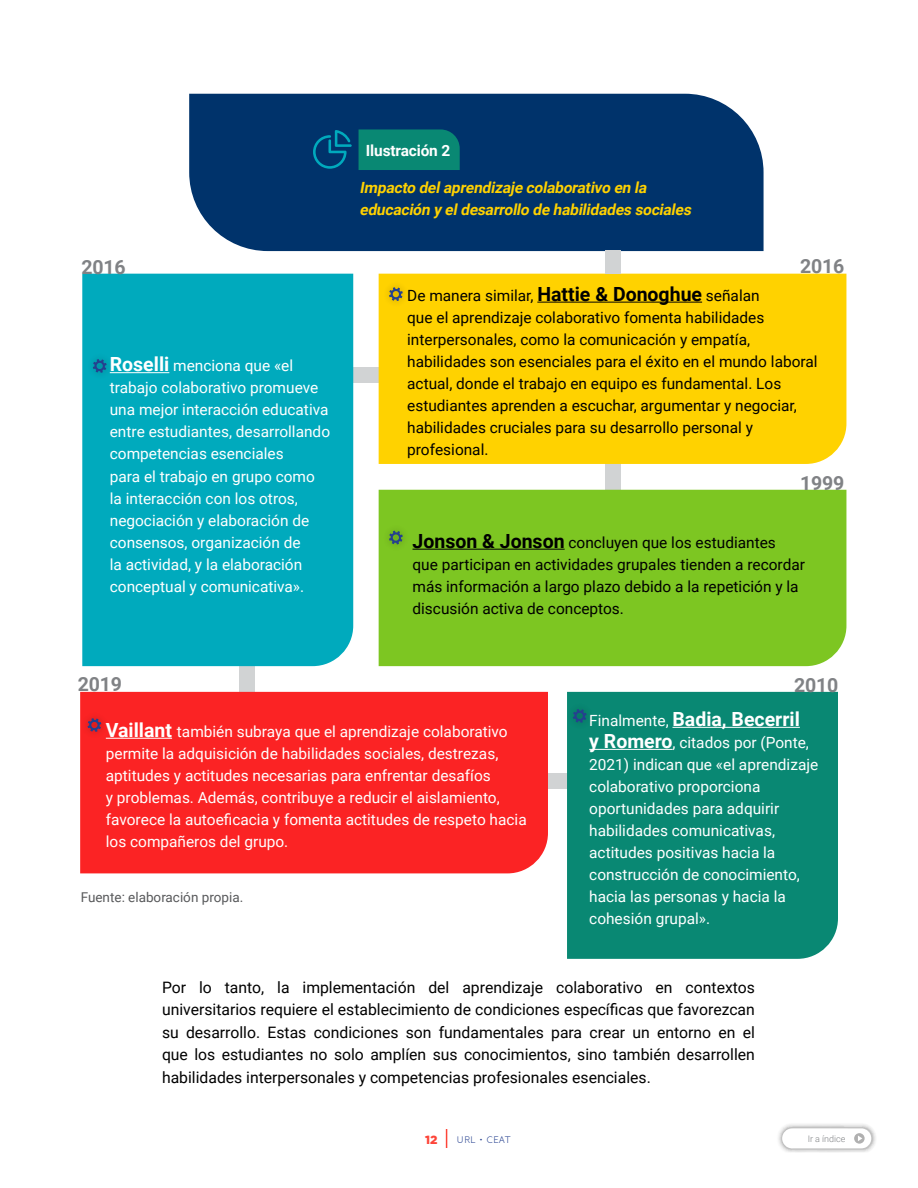
<style>
.page{position:relative;width:918px;height:1188px;background:#fff}
.page>*{position:absolute;margin:0;border:0;box-sizing:border-box;transform-origin:0 0}
.t1{font:700 19.5px "Roboto";color:#fff}
.t2{font:700 19.5px "Roboto";letter-spacing:-.01em;color:#808285}
.t3{font:15.75px/22.5px "Roboto";color:#000;text-align:justify}
.t4{font:15.45px/22px "Roboto";color:#fff}
.t5{font:15.45px/22px "Roboto";color:#000}
.t6{font:italic 700 15.45px/22px "Roboto";color:#ffd200}
.t7{font:700 15.45px "Roboto";letter-spacing:-.01em;color:#fff}
.t8{font:13.5px "Roboto";color:#58595b}
.t9{font:900 11.85px "Gotham";color:#fd4539}
.t10{font:11.7px "Andis";color:#25408f}
.t11{font:300 9px "Roboto";color:#808285}
.s1{font-weight:700;font-size:19.5px}
.s2{font-weight:400;font-size:15.45px}
</style>
<div class="page">
<svg style="left:446px;top:1129px;width:1px;height:19px"></svg>
<img style="left:778px;top:1124px;width:98px;height:28px">
<div style="left:782px;top:1128px;width:89px;height:20px;background:#fff;border-radius:10px"></div>
<svg style="left:854px;top:1133px;width:11px;height:11px"></svg>
<div style="left:239px;top:664px;width:16px;height:28px;background:#d1d3d4"></div>
<div style="left:544px;top:773px;width:29px;height:16px;background:#d1d3d4"></div>
<div style="left:353px;top:367px;width:26px;height:16px;background:#d1d3d4"></div>
<div style="left:605px;top:461px;width:16px;height:29px;background:#d1d3d4"></div>
<div style="left:189px;top:94px;width:575px;height:157px;background:#00336b"></div>
<div style="left:359px;top:129px;width:101px;height:41px;background:#098873"></div>
<svg style="left:313px;top:130px;width:39px;height:39px;background:#00507f"></svg>
<div style="left:82px;top:274px;width:271px;height:392px;background:#00aabd"></div>
<div style="left:80px;top:692px;width:468px;height:181px;background:#fb2324"></div>
<div style="left:379px;top:274px;width:467px;height:190px;background:#ffd200"></div>
<div style="left:379px;top:490px;width:467px;height:176px;background:#7dc622"></div>
<div style="left:567px;top:692px;width:271px;height:267px;background:#098873"></div>
<hr style="left:110px;top:372px;width:59px;height:1px;background:#fff">
<hr style="left:537px;top:302px;width:165px;height:1px;background:#000">
<hr style="left:413px;top:549px;width:152px;height:1px;background:#000">
<hr style="left:106px;top:738px;width:66px;height:1px;background:#fff">
<hr style="left:672px;top:727px;width:128px;height:1px;background:#fff">
<hr style="left:589px;top:749px;width:84px;height:1px;background:#fff">
<div style="left:85px;top:352px;width:29px;height:28px;background:#00a8bb"></div>
<svg style="left:93px;top:359px;width:14px;height:14px"></svg>
<div style="left:381px;top:280px;width:29px;height:29px;background:#fed100"></div>
<svg style="left:389px;top:287px;width:14px;height:14px"></svg>
<div style="left:381px;top:523px;width:29px;height:29px;background:#7cc421"></div>
<svg style="left:389px;top:531px;width:14px;height:13px"></svg>
<div style="left:80px;top:711px;width:29px;height:28px;background:#f92223"></div>
<svg style="left:88px;top:718px;width:13px;height:14px"></svg>
<div style="left:565px;top:702px;width:29px;height:28px;background:#088672"></div>
<svg style="left:573px;top:709px;width:14px;height:14px"></svg>
<div style="left:605px;top:251px;width:15px;height:23px;background:#d1d3d4"></div>
<p class="t7" style="left:366px;top:139px;width:86px">Ilustración 2</p>
<p class="t6" style="left:360px;top:176px;width:337px">Impacto delaprendizaje colaborativo en la educación y eldesarrollo de habilidades sociales</p>
<p class="t2" style="left:82px;top:253px;width:46px">2016</p>
<p class="t2" style="left:800px;top:253px;width:46px">2016</p>
<p class="t4" style="left:110px;top:354px;width:222px"><span class="s1">Roselli</span> menciona que «el trabajo colaborativo promueve una mejor interacción educativa entre estudiantes, desarrollando competencias esenciales<br>para el trabajo en grupo como la interacción con los otros, negociación y elaboración de consensos, organización de<br>la actividad, y la elaboración conceptual y comunicativa».</p>
<p class="t5" style="left:407px;top:284px;width:412px">De manera similar, <span class="s1">Hattie &amp; Donoghue</span> señalan<br>que el aprendizaje colaborativo fomenta habilidades interpersonales, como la comunicación y empatía, habilidades son esenciales para el éxito en el mundo laboral actual, donde el trabajo en equipo es fundamental. Los estudiantes aprenden a escuchar, argumentar y negociar, habilidades cruciales para su desarrollo personal y profesional.</p>
<p class="t2" style="left:800px;top:469px;width:46px">1999</p>
<p class="t5" style="left:413px;top:531px;width:394px"><span class="s1">Jonson &amp; Jonson</span> concluyen que los estudiantes que participan en actividades grupales tienden a recordar más información a largo plazo debido a la repetición y la discusión activa de conceptos.</p>
<p class="t2" style="left:78px;top:671px;width:46px">2019</p>
<p class="t2" style="left:794px;top:672px;width:46px">2010</p>
<p class="t4" style="left:106px;top:720px;width:422px"><span class="s1">Vaillant</span> también subraya que el aprendizaje colaborativo permite la adquisición de habilidades sociales, destrezas, aptitudes y actitudes necesarias para enfrentar desafíos<br>y problemas. Además, contribuye a reducir el aislamiento, favorece la autoeficacia y fomenta actitudes de respeto hacia los compañeros del grupo.</p>
<p class="t8" style="left:81px;top:888px;width:164px">Fuente: elaboración propia.</p>
<p class="t1" style="left:589px;top:705px;width:212px"><span class="s2">Finalmente,</span> Badia, Becerril</p>
<p class="t4" style="left:589px;top:731px;width:231px"><span class="s1">y Romero</span>, citados por (Ponte,<br>2021) indican que «el aprendizaje colaborativo proporciona oportunidades para adquirir habilidades comunicativas, actitudes positivas hacia la construcción de conocimiento, hacia las personas y hacia la cohesión grupal».</p>
<p class="t3" style="left:162px;top:975px;width:594px">Por lo tanto, la implementación del aprendizaje colaborativo en contextos universitarios requiere el establecimiento de condiciones específicas que favorezcan su desarrollo. Estas condiciones son fundamentales para crear un entorno en el que los estudiantes no solo amplíen sus conocimientos, sino también desarrollen habilidades interpersonales y competencias profesionales esenciales.</p>
<p class="t9" style="left:425px;top:1131px;width:14px">12</p>
<p class="t10" style="left:457px;top:1132px;width:56px">URL • CEAT</p>
<p class="t11" style="left:808px;top:1132px;width:39px">Ir a índice</p>
</div>
